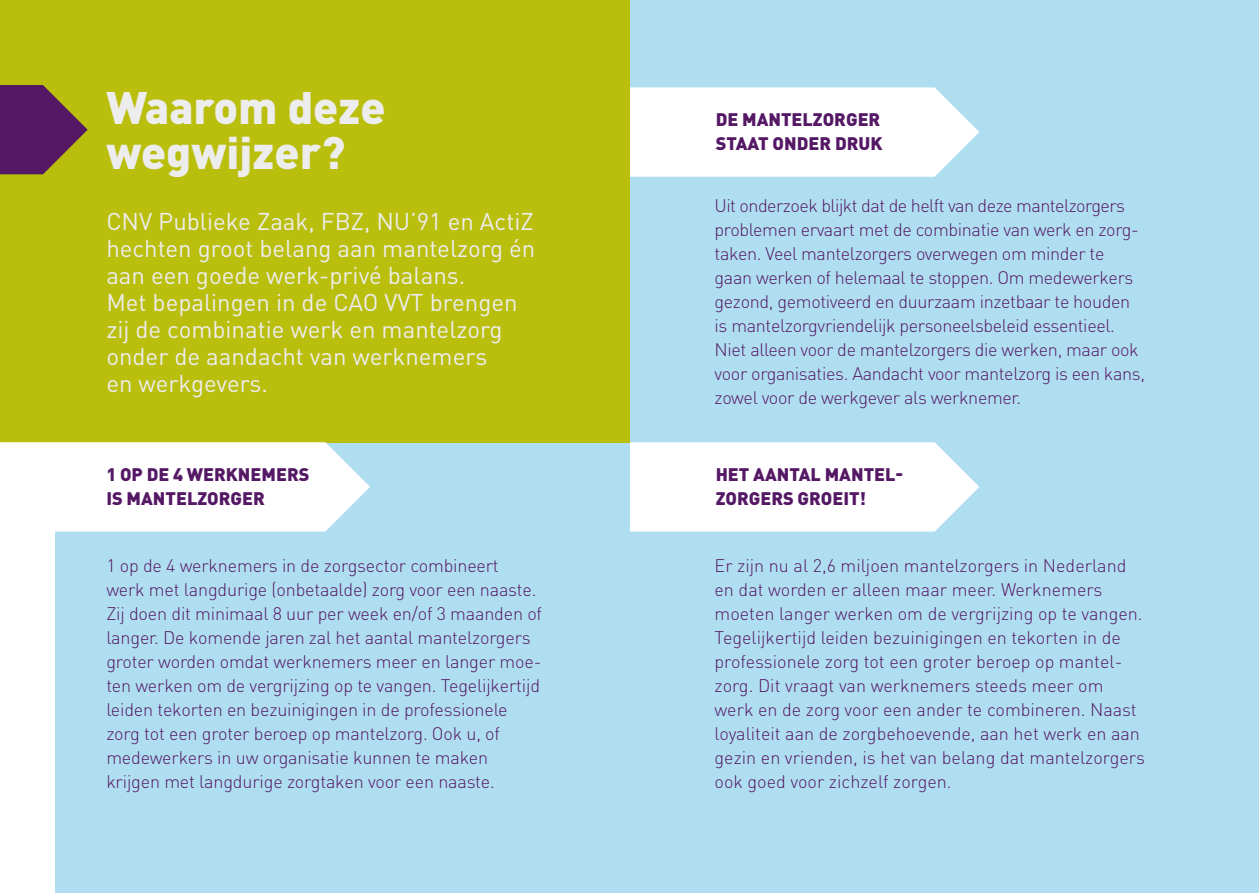
<style>
.page{position:relative;width:1259px;height:893px;background:#fff}
.page>*{position:absolute;margin:0;border:0;box-sizing:border-box;transform-origin:0 0}
.t1{font:900 45px/45px "DIN Pro";color:#ededed}
.t2{font:24px/27px "DIN Pro";color:#ededed}
.t3{font:300 18px/24px "DIN Pro";letter-spacing:-.01em;color:#541864}
.t4{font:900 18px/24px "DIN Pro";color:#541864}
</style>
<div class="page">
<div style="left:629px;top:0;width:630px;height:893px;background:#b0def1"></div>
<svg style="left:629px;top:442px;width:350px;height:89px;background:#f8fcfd"></svg>
<svg style="left:629px;top:87px;width:350px;height:90px;background:#f8fbf9"></svg>
<div style="left:55px;top:0;width:574px;height:893px;background:#b0def1"></div>
<div style="left:0;top:0;width:629px;height:442px;background:#babe0c"></div>
<svg style="left:0;top:442px;width:370px;height:89px"></svg>
<svg style="left:0;top:85px;width:88px;height:89px"></svg>
<h1 class="t1" style="left:106px;top:83px;width:281px">Waarom deze wegwijzer?</h1>
<h2 class="t2" style="left:106px;top:207px;width:430px">CNV Publieke Zaak, FBZ, NU’91 en ActiZ hechten groot belang aan mantelzorg én aan een goede werk-privé balans.<br>Met bepalingen in de CAO VVT brengen zij de combinatie werk en mantelzorg onder de aandacht van werknemers<br>en werkgevers.</h2>
<p class="t4" style="left:106px;top:462px;width:205px">1 OP DE 4 WERKNEMERS<br>IS MANTELZORGER</p>
<p class="t3" style="left:106px;top:553px;width:437px">1 op de 4 werknemers in de zorgsector combineert<br>werk met langdurige (onbetaalde) zorg voor een naaste.<br>Zij doen dit minimaal 8 uur per week en/of 3 maanden of langer. De komende jaren zal het aantal mantelzorgers groter worden omdat werknemers meer en langer moe&shy;ten werken om de vergrijzing op te vangen. Tegelijkertijd leiden tekorten en bezuinigingen in de professionele zorg tot een groter beroep op mantelzorg. Ook u, of medewerkers in uw organisatie kunnen te maken krijgen met langdurige zorgtaken voor een naaste.</p>
<p class="t4" style="left:715px;top:107px;width:168px">DE MANTELZORGER<br>STAAT ONDER DRUK</p>
<p class="t3" style="left:714px;top:193px;width:432px">Uit onderzoek blijkt dat de helft van deze mantelzorgers problemen ervaart met de combinatie van werk en zorg&shy;taken. Veel mantelzorgers overwegen om minder te gaan werken of helemaal te stoppen. Om medewerkers gezond, gemotiveerd en duurzaam inzetbaar te houden is mantelzorgvriendelijk personeelsbeleid essentieel.<br>Niet alleen voor de mantelzorgers die werken, maar ook voor organisaties. Aandacht voor mantelzorg is een kans, zowel voor de werkgever als werknemer.</p>
<p class="t4" style="left:715px;top:462px;width:189px">HET AANTAL MANTEL-<br>ZORGERS GROEIT!</p>
<p class="t3" style="left:714px;top:553px;width:432px">Er zijn nu al 2,6 miljoen mantelzorgers in Nederland en dat worden er alleen maar meer. Werknemers moeten langer werken om de vergrijzing op te vangen.<br>Tegelijkertijd leiden bezuinigingen en tekorten in de professionele zorg tot een groter beroep op mantel&shy;zorg. Dit vraagt van werknemers steeds meer om werk en de zorg voor een ander te combineren. Naast loyaliteit aan de zorgbehoevende, aan het werk en aan gezin en vrienden, is het van belang dat mantelzorgers ook goed voor zichzelf zorgen.</p>
</div>
